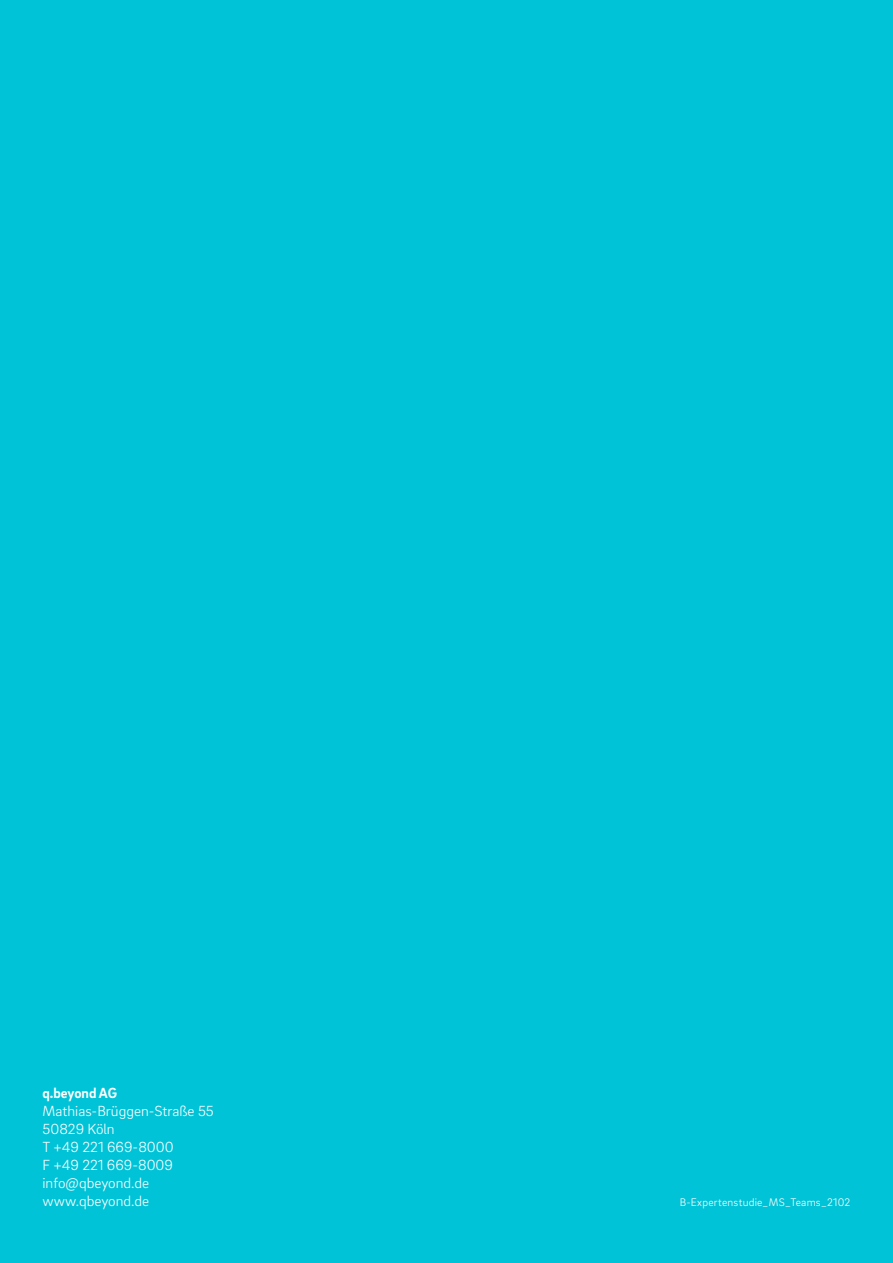
<style>
.page{position:relative;width:893px;height:1263px;background:#00c3d7}
.page>*{position:absolute;margin:0;border:0;box-sizing:border-box;transform-origin:0 0}
.t1{font:300 15px/18px "Brix Sans";color:#fff}
.t2{font:700 15px "Brix Sans";letter-spacing:-.005em;color:#fff;scale:.96 1}
.t3{font:300 11.25px "Brix Sans";letter-spacing:.015em;color:#fff}
</style>
<div class="page">
<p class="t2" style="left:43px;top:1083px;width:79px">q.beyond AG</p>
<p class="t1" style="left:43px;top:1101px;width:173px">Mathias-Brüggen-Straße 55<br>50829 Köln<br>T +49 221 669-8000<br>F +49 221 669-8009 info@qbeyond.de www.qbeyond.de</p>
<p class="t3" style="left:680px;top:1195px;width:172px">B-Expertenstudie_MS_Teams_2102</p>
</div>
